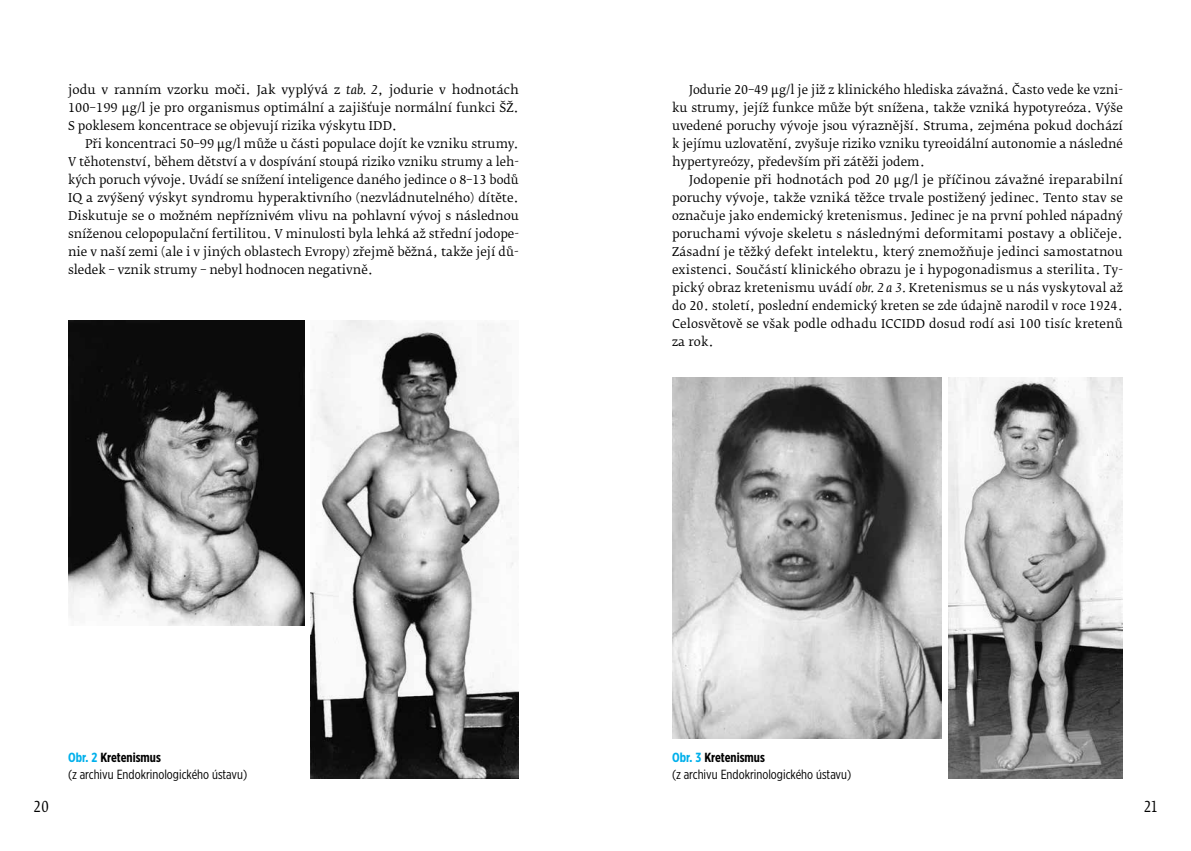
<style>
.page{position:relative;width:1191px;height:851px;background:#fff}
.page>*{position:absolute;margin:0;border:0;box-sizing:border-box;transform-origin:0 0}
.t1{font:15px "Fedra Serif B Pro";color:#000;scale:.85 1}
.t2{font:13.2px/16.5px "Gotham X Narrow";color:#000}
.t3{font:12px/18px "Fedra Serif B Pro";color:#000;text-align:justify}
.s1{font-style:italic}
.s2{font-weight:700;color:#00b0eb}
.s3{font-weight:700}
</style>
<div class="page">
<img style="left:68px;top:321px;width:236px;height:304px">
<img style="left:310px;top:321px;width:209px;height:457px">
<img style="left:672px;top:377px;width:269px;height:361px">
<img style="left:948px;top:377px;width:175px;height:401px">
<p class="t3" style="left:68px;top:80px;width:452px">jodu v ranním vzorku moči. Jak vyplývá z <span class="s1">tab. 2</span>, jodurie v hodnotách 100–199 µg/l je pro organismus optimální a zajišťuje normální funkci ŠŽ.<br>S poklesem koncentrace se objevují rizika výskytu IDD.</p>
<p class="t3" style="left:68px;top:134px;width:452px;text-indent:17px">Při koncentraci 50–99 µg/l může u části populace dojít ke vzniku strumy.<br>V těhotenství, během dětství a v dospívání stoupá riziko vzniku strumy a leh&shy;kých poruch vývoje. Uvádí se snížení inteligence daného jedince o 8–13 bodů IQ a zvýšený výskyt syndromu hyperaktivního (nezvládnutelného) dítěte.<br>Diskutuje se o možném nepříznivém vlivu na pohlavní vývoj s následnou sníženou celopopulační fertilitou. V minulosti byla lehká až střední jodope&shy;nie v naší zemi (ale i v jiných oblastech Evropy) zřejmě běžná, takže její dů&shy;sledek – vznik strumy – nebyl hodnocen negativně.</p>
<p class="t3" style="left:672px;top:80px;width:452px;text-indent:17px">Jodurie 20–49 µg/l je již z klinického hlediska závažná. Často vede ke vzni&shy;ku strumy, jejíž funkce může být snížena, takže vzniká hypotyreóza. Výše uvedené poruchy vývoje jsou výraznější. Struma, zejména pokud dochází k jejímu uzlovatění, zvyšuje riziko vzniku tyreoidální autonomie a následné hypertyreózy, především při zátěži jodem.</p>
<p class="t3" style="left:672px;top:170px;width:452px;text-indent:17px">Jodopenie při hodnotách pod 20 µg/l je příčinou závažné ireparabilní poruchy vývoje, takže vzniká těžce trvale postižený jedinec. Tento stav se označuje jako endemický kretenismus. Jedinec je na první pohled nápadný poruchami vývoje skeletu s následnými deformitami postavy a obličeje.<br>Zásadní je těžký defekt intelektu, který znemožňuje jedinci samostatnou existenci. Součástí klinického obrazu je i hypogonadismus a sterilita. Ty&shy;pický obraz kretenismu uvádí <span class="s1">obr. 2 a 3.</span> Kretenismus se u nás vyskytoval až do 20. století, poslední endemický kreten se zde údajně narodil v roce 1924.<br>Celosvětově se však podle odhadu ICCIDD dosud rodí asi 100 tisíc kretenů za rok.</p>
<p class="t2" style="left:68px;top:749px;width:181px"><span class="s2">Obr. 2</span> <span class="s3">Kretenismus<br></span>(z archivu Endokrinologického ústavu)</p>
<p class="t2" style="left:672px;top:749px;width:181px"><span class="s2">Obr. 3</span> <span class="s3">Kretenismus<br></span>(z archivu Endokrinologického ústavu)</p>
<p class="t1" style="left:34px;top:796px;width:19px">20</p>
<p class="t1" style="left:1144px;top:796px;width:16px">21</p>
</div>
